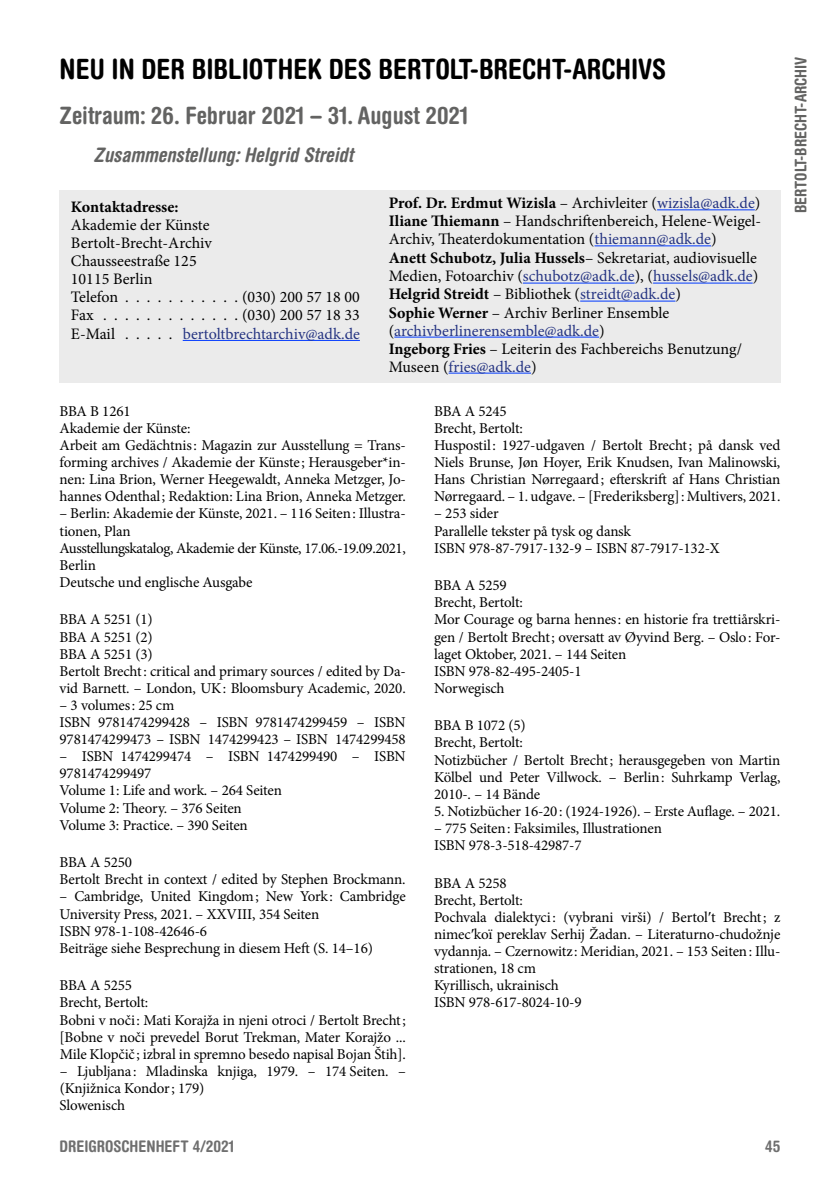
<style>
.page{position:relative;width:840px;height:1191px;background:#fff}
.page>*{position:absolute;margin:0;border:0;box-sizing:border-box;transform-origin:0 0}
.t1{font:700 condensed 28px "Helvetica Rounded";color:#000}
.t2{font:700 condensed 24px "Helvetica Rounded";color:#636362}
.t3{font:italic 700 condensed 20px "Helvetica Rounded";color:#636362}
.t4{font:16px/18.2px "Minion Pro";color:#000}
.t5{font:700 condensed 16px "Helvetica Rounded";color:#6f6f6f}
.t6{font:700 condensed 16px "Helvetica Rounded";color:#636362}
.t7{font:700 16px "Minion Pro";color:#000}
.t8{font:15px/17px "Minion Pro";letter-spacing:-.01em;color:#000}
.s1{color:#253482}
.s2{font-weight:700}
.s3{font-family:"Times New Roman"}
</style>
<div class="page">
<div style="left:59px;top:190px;width:721px;height:192px;background:#ebebeb"></div>
<hr style="left:183px;top:340px;width:177px;height:1px;background:#0039ff">
<hr style="left:656px;top:209px;width:98px;height:1px;background:#0039ff">
<hr style="left:594px;top:245px;width:116px;height:1px;background:#0039ff">
<hr style="left:522px;top:283px;width:112px;height:1px;background:#0039ff">
<hr style="left:652px;top:283px;width:100px;height:1px;background:#0039ff">
<hr style="left:580px;top:301px;width:95px;height:1px;background:#0039ff">
<hr style="left:394px;top:337px;width:204px;height:1px;background:#0039ff">
<hr style="left:448px;top:373px;width:82px;height:1px;background:#0039ff">
<h1 class="t1" style="left:60px;top:52px;width:608px">NEU IN DER BIBLIOTHEK DES BERTOLT-BRECHT-ARCHIVS</h1>
<h2 class="t2" style="left:60px;top:100px;width:410px">ZEITRAUM: 26. FEBRUAR 2021 – 31. AUGUST 2021</h2>
<h3 class="t3" style="left:94px;top:142px;width:261px">Zusammenstellung: Helgrid Streidt</h3>
<p class="t7" style="left:71px;top:195px;width:109px">Kontaktadresse:</p>
<p class="t4" style="left:71px;top:215px;width:142px">Akademie der Künste<br>Bertolt-Brecht-Archiv<br>Chausseestraße 125<br>10115 Berlin</p>
<p class="t4" style="left:71px;top:287px;width:290px;text-align:right">(030) 200 57 18 00<br>(030) 200 57 18 33<br>E-Mail . . . . . <span class="s1">bertoltbrechtarchiv@adk.de</span></p>
<p class="t4" style="left:388px;top:194px;width:374px"><span class="s2">Prof. Dr. Erdmut Wizisla</span> – Archivleiter (<span class="s1">wizisla@adk.de</span>)<br><span class="s2">Iliane Thiemann</span> – Handschriftenbereich, Helene-Weigel-Archiv, Theaterdokumentation (<span class="s1">thiemann@adk.de</span>)<br><span class="s2">Anett Schubotz, Julia Hussels</span>– Sekretariat, audiovisuelle Medien, Fotoarchiv (<span class="s1">schubotz@adk.de</span>), (<span class="s1">hussels@adk.de</span>)<br><span class="s2">Helgrid Streidt</span> – Bibliothek (<span class="s1">streidt@adk.de</span>)<br><span class="s2">Sophie Werner</span> – Archiv Berliner Ensemble (<span class="s1">archivberlinerensemble@adk.de</span>)<br><span class="s2">Ingeborg Fries</span> – Leiterin des Fachbereichs Benutzung/ Museen (<span class="s1">fries@adk.de</span>)</p>
<p class="t8" style="left:59px;top:402px;width:347px">BBA B 1261<br>Akademie der Künste:<br>Arbeit am Gedächtnis: Magazin zur Ausstellung = Trans&shy;forming archives / Akademie der Künste; Herausgeber*in&shy;nen: Lina Brion, Werner Heegewaldt, Anneka Metzger, Jo&shy;hannes Odenthal; Redaktion: Lina Brion, Anneka Metzger.</p>
<p class="t8" style="left:60px;top:505px;width:347px">– Berlin: Akademie der Künste, 2021. – 116 Seiten: Illustra&shy;tionen, Plan<br>Ausstellungskatalog, Akademie der Künste, 17.06.-19.09.2021, Berlin<br>Deutsche und englische Ausgabe</p>
<p class="t8" style="left:60px;top:611px;width:347px">BBA A 5251 (1)<br>BBA A 5251 (2)<br>BBA A 5251 (3)<br>Bertolt Brecht: critical and primary sources / edited by Da&shy;vid Barnett. – London, UK: Bloomsbury Academic, 2020.</p>
<p class="t8" style="left:59px;top:696px;width:347px">– 3 volumes: 25 cm<br>ISBN 9781474299428 – ISBN 9781474299459 – ISBN<br>9781474299473 – ISBN 1474299423 – ISBN 1474299458</p>
<p class="t8" style="left:59px;top:748px;width:347px">– ISBN 1474299474 – ISBN 1474299490 – ISBN<br>9781474299497<br>Volume 1: Life and work. – 264 Seiten<br>Volume 2: Theory. – 376 Seiten<br>Volume 3: Practice. – 390 Seiten</p>
<p class="t8" style="left:59px;top:854px;width:345px">BBA A 5250<br>Bertolt Brecht in context / edited by Stephen Brockmann.</p>
<p class="t8" style="left:59px;top:888px;width:347px">– Cambridge, United Kingdom; New York: Cambridge<br>University Press, 2021. – xxviii</p>
<p class="t8" style="left:252px;top:905px;width:68px">, 354 Seiten</p>
<p class="t8" style="left:60px;top:922px;width:315px">ISBN 978-1-108-42646-6<br>Beiträge siehe Besprechung in diesem Heft (S. 14–16)</p>
<p class="t8" style="left:59px;top:977px;width:347px">BBA A 5255<br>Brecht, Bertolt:<br>Bobni v noči: Mati Korajža in njeni otroci / Bertolt Brecht; [Bobne v noči prevedel Borut Trekman, Mater Korajžo ...<br>Mile Klopčič; izbral in spremno besedo napisal Bojan Štih].</p>
<p class="t8" style="left:60px;top:1062px;width:347px">– Ljubljana: Mladinska knjiga, 1979. – 174 Seiten. – (Knjižnica Kondor; 179)<br>Slowenisch</p>
<p class="t8" style="left:434px;top:402px;width:347px">BBA A 5245<br>Brecht, Bertolt:<br>Huspostil: 1927-udgaven / Bertolt Brecht; på dansk ved Niels Brunse, Jøn Hoyer, Erik Knudsen, Ivan Malinowski, Hans Christian Nørregaard; efterskrift af Hans Christian Nørregaard. – 1. udgave. – [Frederiksberg]: Multivers, 2021.</p>
<p class="t8" style="left:434px;top:505px;width:287px">– 253 sider<br>Parallelle tekster på tysk og dansk<br>ISBN 978-87-7917-132-9 – ISBN 87-7917-132-X</p>
<p class="t8" style="left:434px;top:577px;width:347px">BBA A 5259<br>Brecht, Bertolt:<br>Mor Courage og barna hennes: en historie fra trettiårskri&shy;gen / Bertolt Brecht; oversatt av Øyvind Berg. – Oslo: For&shy;laget Oktober, 2021. – 144 Seiten<br>ISBN 978-82-495-2405-1<br>Norwegisch</p>
<p class="t8" style="left:434px;top:717px;width:347px">BBA B 1072 (5)<br>Brecht, Bertolt:<br>Notizbücher / Bertolt Brecht; herausgegeben von Martin<br>Kölbel und Peter Villwock. – Berlin: Suhrkamp Verlag,<br>2010-. – 14 Bände</p>
<p class="t8" style="left:434px;top:802px;width:345px">5. Notizbücher 16-20: (1924-1926). – Erste Auflage. – 2021.</p>
<p class="t8" style="left:434px;top:819px;width:229px">– 775 Seiten: Faksimiles, Illustrationen<br>ISBN 978-3-518-42987-7</p>
<p class="t8" style="left:434px;top:874px;width:347px">BBA A 5258<br>Brecht, Bertolt:<br>Pochvala dialektyci: (vybrani virši) / Bertol<span class="s3">ʹ</span>t Brecht; z nimec<span class="s3">ʹ</span>koï pereklav Serhij Žadan. – Literaturno-chudožnje vydannja. – Czernowitz : Meridian, 2021. – 153 Seiten: Illu&shy;strationen, 18 cm<br>Kyrillisch, ukrainisch<br>ISBN 978-617-8024-10-9</p>
<p class="t5" style="left:60px;top:1136px;width:176px">DREIGROSCHENHEFT 4/2021</p>
<p class="t5" style="left:764px;top:1136px;width:16px">45</p>
<p class="t6" style="left:790px;top:213px;width:158px;rotate:-90deg">BERTOLT-BRECHT-ARCHIV</p>
</div>
